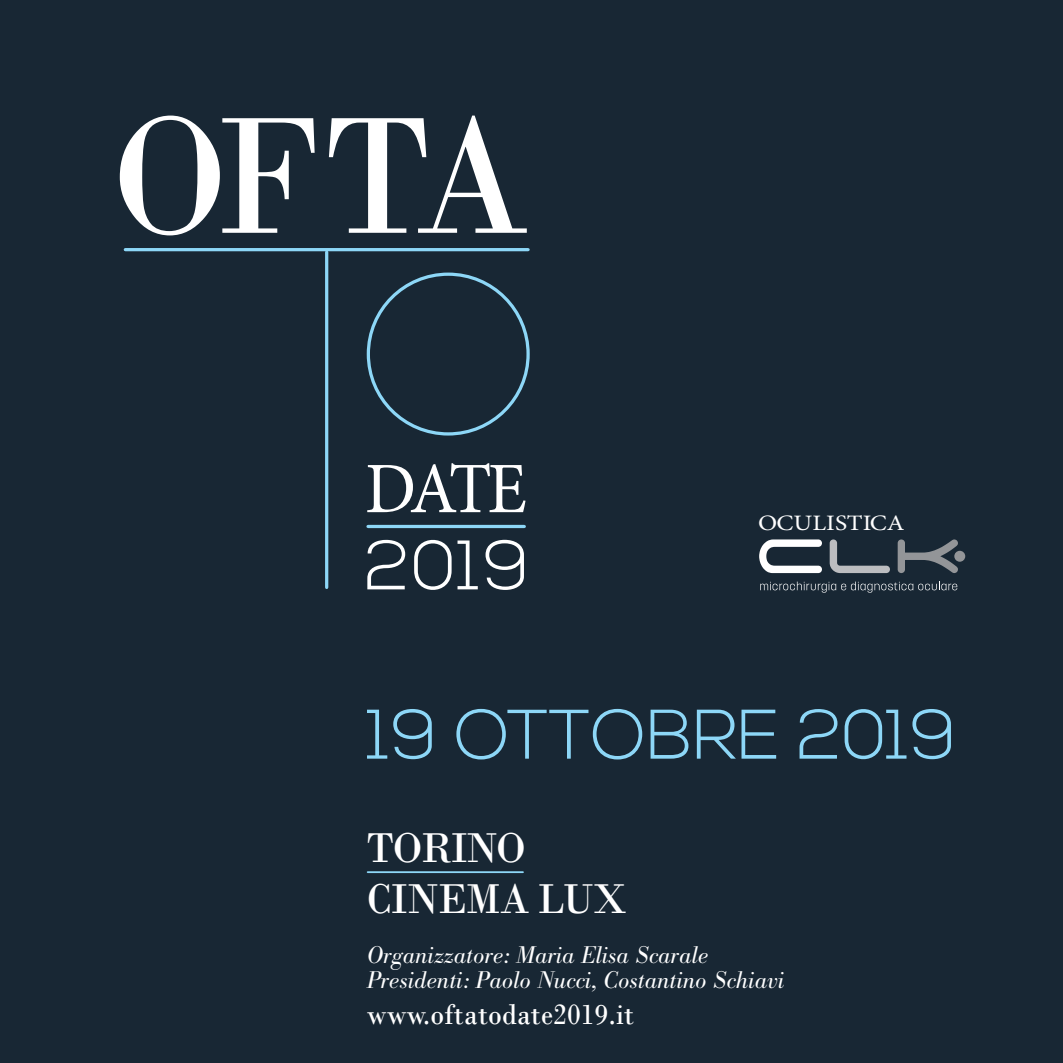
<style>
.page{position:relative;width:1063px;height:1063px;background:#182734}
.page>*{position:absolute;margin:0;border:0;box-sizing:border-box;transform-origin:0 0}
.t1{font:175px "Bodoni";color:#fff;scale:.94 1}
.t2{font:72.5px "Minion Pro";color:#fff;scale:.96 1}
.t3{font:300 70px "Nexa";letter-spacing:-.01em;color:#8dd7f7}
.t4{font:300 69.75px "Nexa";color:#fff}
.t5{font:43.75px "Bodoni";letter-spacing:-.03em;color:#fff;scale:.96 1}
.t6{font:30px "Bodoni";color:#fff;scale:.94 1}
.t7{font:italic 300 23.75px "Bodoni BE";color:#fff}
.t8{font:22px "Minion Pro";color:#fff;scale:1.16 1}
</style>
<div class="page">
<hr style="left:368px;top:871px;width:155px;height:2px;background:#8dd7f7">
<div style="left:367px;top:273px;width:163px;height:163px;border:3px solid #8dd7f7;border-radius:50%"></div>
<hr style="left:125px;top:248px;width:403px;height:3px;background:#8dd7f7">
<hr style="left:325px;top:252px;width:3px;height:335px;background:#8dd7f7">
<hr style="left:368px;top:525px;width:156px;height:3px;background:#8dd7f7">
<svg style="left:759px;top:539px;width:63px;height:34px"></svg>
<svg style="left:898px;top:539px;width:60px;height:34px"></svg>
<svg style="left:830px;top:539px;width:60px;height:34px"></svg>
<div style="left:954px;top:551px;width:11px;height:11px;background:#939598;border-radius:50%"></div>
<svg style="left:760px;top:582px;width:197px;height:11px"></svg>
<p class="t1" style="left:112px;top:72px;width:447px">OFTA</p>
<p class="t2" style="left:365px;top:440px;width:170px">DATE</p>
<p class="t4" style="left:364px;top:525px;width:167px">2019</p>
<p class="t8" style="left:758px;top:509px;width:128px">OCULISTICA</p>
<p class="t3" style="left:367px;top:694px;width:591px">19 OTTOBRE 2019</p>
<p class="t5" style="left:367px;top:822px;width:167px">TORINO</p>
<p class="t5" style="left:367px;top:873px;width:273px">CINEMA LUX</p>
<p class="t7" style="left:367px;top:941px;width:343px">Organizzatore: Maria Elisa Scarale</p>
<p class="t7" style="left:367px;top:966px;width:419px">Presidenti: Paolo Nucci, Costantino Schiavi</p>
<p class="t6" style="left:367px;top:996px;width:286px">www.oftatodate2019.it</p>
</div>
